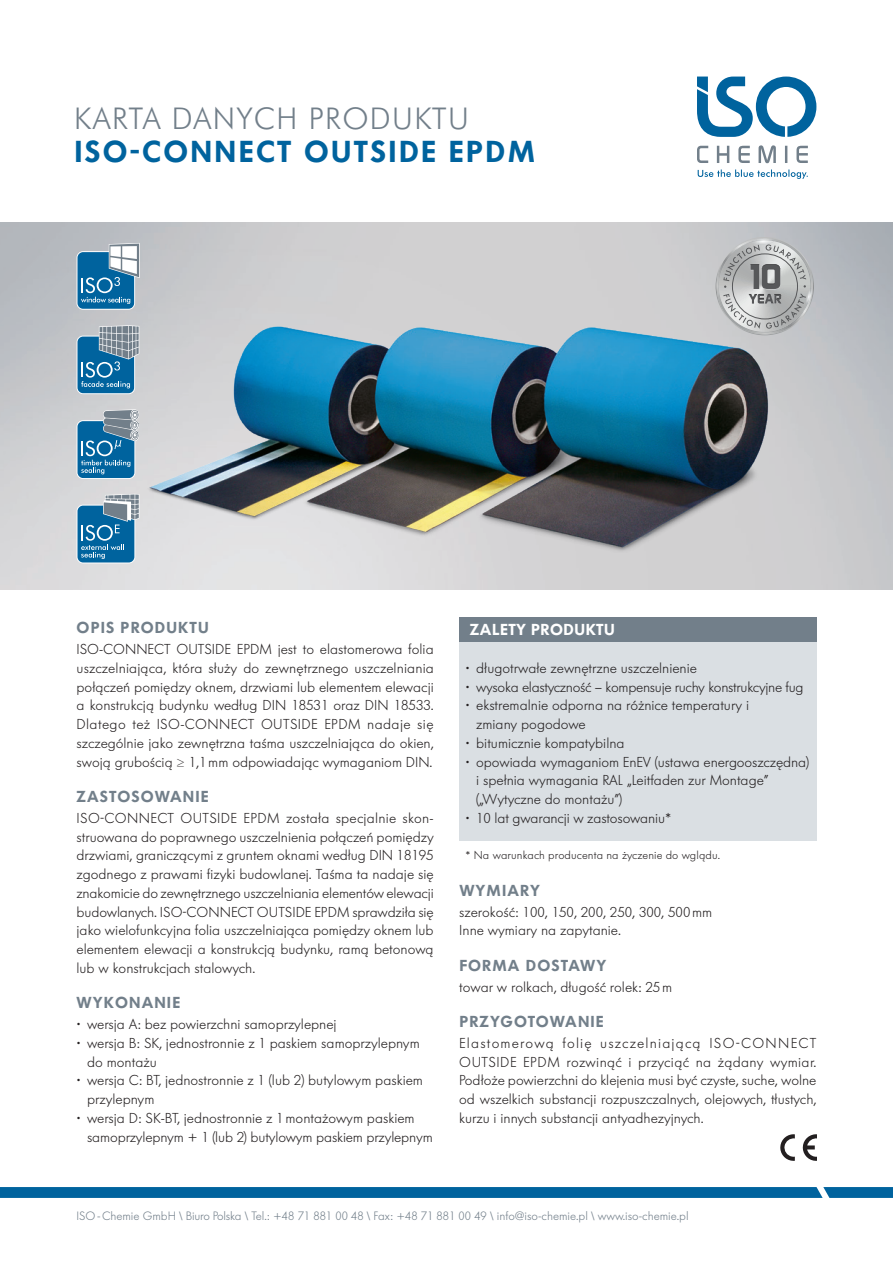
<style>
.page{position:relative;width:893px;height:1263px;background:#fff}
.page>*{position:absolute;margin:0;border:0;box-sizing:border-box;transform-origin:0 0}
.t1{font:600 30px "Futura BQ";letter-spacing:.08em;color:#00639e}
.t2{font:300 30px "Futura BT";letter-spacing:.045em;color:#727f8a}
.t3{font:600 15.75px "Futura BQ";letter-spacing:.07em;color:#727f8a}
.t4{font:600 15.75px "Futura BQ";letter-spacing:.03em;color:#fff}
.t5{font:300 14.25px/18.8px "Futura BQ";color:#231f20;text-align:justify}
.t6{font:300 14.25px "Futura BQ";letter-spacing:-.02em;color:#231f20}
.t7{font:300 12px "Futura BQ";color:#727f8a}
.t8{font:300 11.4px "Futura BQ";letter-spacing:.01em;color:#231f20}
.s1{font-family:"Helvetica Neue LT Std";font-weight:100}
.s2{font-family:"Futura BT";font-weight:800}
</style>
<div class="page">
<img style="left:141px;top:267px;width:689px;height:307px">
<svg style="left:77px;top:243px;width:63px;height:67px;background:#5c96b8"></svg>
<svg style="left:77px;top:325px;width:62px;height:69px;background:#558cae"></svg>
<svg style="left:77px;top:409px;width:62px;height:70px;background:#538caf"></svg>
<svg style="left:77px;top:494px;width:62px;height:69px;background:#518db1"></svg>
<svg style="left:780px;top:1134px;width:15px;height:27px"></svg>
<svg style="left:802px;top:1134px;width:14px;height:27px"></svg>
<div style="left:459px;top:617px;width:357px;height:25px;background:#727f8a"></div>
<div style="left:459px;top:642px;width:357px;height:199px;background:#dadfe3"></div>
<svg style="left:716px;top:237px;width:98px;height:98px;background:#b5b6b7"></svg>
<svg style="left:0;top:1187px;width:893px;height:11px;background:#04659f"></svg>
<svg style="left:697px;top:145px;width:111px;height:18px"></svg>
<svg style="left:698px;top:169px;width:110px;height:10px"></svg>
<svg style="left:697px;top:77px;width:119px;height:60px"></svg>
<h1 class="t2" style="left:74px;top:100px;width:396px">KARTA DANYCH PRODUKTU</h1>
<h1 class="t1" style="left:74px;top:132px;width:462px">ISO-CONNECT OUTSIDE EPDM</h1>
<p class="t3" style="left:77px;top:617px;width:134px">OPIS PRODUKTU</p>
<p class="t5" style="left:77px;top:640px;width:359px">ISO-CONNECT OUTSIDE EPDM jest to elastomerowa folia uszczelniająca, która służy do zewnętrznego uszczelniania połączeń pomiędzy oknem, drzwiami lub elementem elewacji a konstrukcją budynku według DIN 18531 oraz DIN 18533.<br>Dlatego też ISO-CONNECT OUTSIDE EPDM nadaje się szczególnie jako zewnętrzna taśma uszczelniająca do okien, swoją grubością <span class="s1">≥</span> 1,1mm odpowiadając wymaganiom DIN.</p>
<p class="t3" style="left:77px;top:786px;width:134px">ZASTOSOWANIE</p>
<p class="t5" style="left:77px;top:808px;width:359px">ISO-CONNECT OUTSIDE EPDM została specjalnie skon&shy;struowana do poprawnego uszczelnienia połączeń pomiędzy drzwiami, graniczącymi z gruntem oknami według DIN 18195 zgodnego z prawami fizyki budowlanej. Taśma ta nadaje się znakomicie do zewnętrznego uszczelniania elementów elewacji budowlanych. ISO-CONNECT OUTSIDE EPDM sprawdziła się jako wielofunkcyjna folia uszczelniająca pomiędzy oknem lub elementem elewacji a konstrukcją budynku, ramą betonową lub w konstrukcjach stalowych.</p>
<p class="t3" style="left:77px;top:992px;width:105px">WYKONANIE</p>
<p class="t5" style="left:77px;top:1015px;width:262px"><span class="s2">·</span> wersja A: bez powierzchni samoprzylepnej</p>
<p class="t5" style="left:77px;top:1033px;width:345px"><span class="s2">·</span> wersja B: SK, jednostronnie z 1 paskiem samoprzylepnym</p>
<p class="t5" style="left:87px;top:1052px;width:71px">do montażu</p>
<p class="t5" style="left:77px;top:1071px;width:348px"><span class="s2">·</span> wersja C: BT, jednostronnie z 1 (lub 2) butylowym paskiem</p>
<p class="t5" style="left:87px;top:1090px;width:69px">przylepnym</p>
<p class="t5" style="left:77px;top:1108px;width:340px"><span class="s2">·</span> wersja D: SK-BT, jednostronnie z 1montażowym paskiem</p>
<p class="t5" style="left:87px;top:1127px;width:347px">samoprzylepnym + 1 (lub 2) butylowym paskiem przylepnym</p>
<p class="t4" style="left:470px;top:620px;width:146px">ZALETY PRODUKTU</p>
<p class="t5" style="left:466px;top:658px;width:233px"><span class="s2">·</span> długotrwałe zewnętrzne uszczelnienie</p>
<p class="t6" style="left:466px;top:677px;width:339px"><span class="s2">·</span> wysoka elastyczność – kompensuje ruchy konstrukcyjne fug</p>
<p class="t5" style="left:466px;top:696px;width:285px"><span class="s2">·</span> ekstremalnie odporna na różnice temperatury i</p>
<p class="t5" style="left:476px;top:715px;width:111px">zmiany pogodowe</p>
<p class="t5" style="left:466px;top:733px;width:161px"><span class="s2">·</span> bitumicznie kompatybilna</p>
<p class="t5" style="left:466px;top:752px;width:345px"><span class="s2">·</span> opowiada wymaganiom EnEV (ustawa energooszczędna)</p>
<p class="t5" style="left:476px;top:771px;width:294px">i spełnia wymagania RAL „Leitfaden zur Montage”</p>
<p class="t5" style="left:476px;top:790px;width:147px">(„Wytyczne do montażu”)</p>
<p class="t5" style="left:466px;top:808px;width:207px"><span class="s2">·</span> 10 lat gwarancji w zastosowaniu*</p>
<p class="t8" style="left:466px;top:848px;width:256px">* Na warunkach producenta na życzenie do wglądu.</p>
<p class="t3" style="left:459px;top:880px;width:82px">WYMIARY</p>
<p class="t5" style="left:459px;top:902px;width:255px">szerokość: 100, 150, 200, 250, 300, 500mm<br>Inne wymiary na zapytanie.</p>
<p class="t3" style="left:459px;top:955px;width:148px">FORMA DOSTAWY</p>
<p class="t5" style="left:459px;top:977px;width:214px">towar w rolkach, długość rolek: 25m</p>
<p class="t3" style="left:459px;top:1011px;width:146px">PRZYGOTOWANIE</p>
<p class="t5" style="left:459px;top:1033px;width:359px">Elastomerową folię uszczelniającą ISO-CONNECT OUTSIDE EPDM rozwinąć i przyciąć na żądany wymiar.<br>Podłoże powierzchni do klejenia musi być czyste, suche, wolne od wszelkich substancji rozpuszczalnych, olejowych, tłustych, kurzu i innych substancji antyadhezyjnych.</p>
<p class="t7" style="left:77px;top:1208px;width:614px">ISO-Chemie GmbH \ Biuro Polska \ Tel.: +48 71 881 00 48 \ Fax: +48 71 881 00 49 \ info@iso-chemie.pl \ www.iso-chemie.pl</p>
</div>
